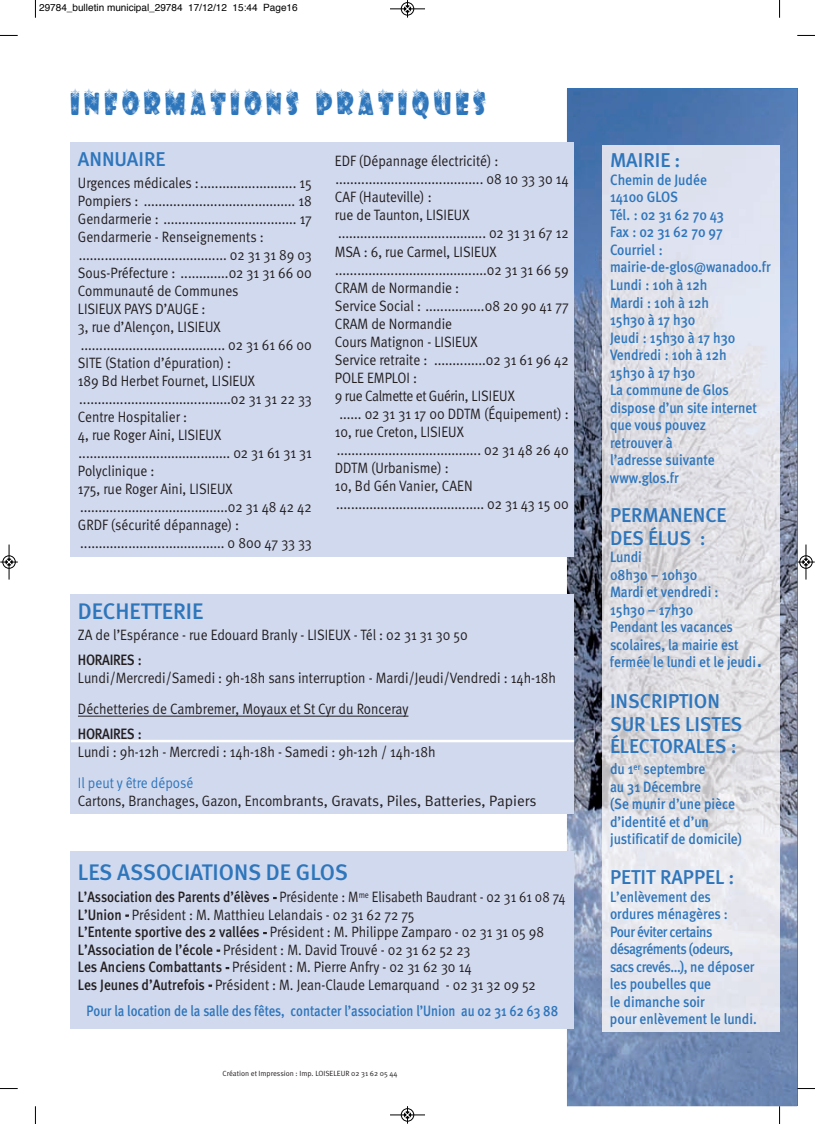
<style>
.page{position:relative;width:815px;height:1124px;background:#fff}
.page>*{position:absolute;margin:0;border:0;box-sizing:border-box;transform-origin:0 0}
.t1{font:36px "winterflakes";letter-spacing:.15em;color:#2e76bc;scale:.83 1}
.t2{font:500 22.5px "Meta";color:#2e76bc}
.t3{font:500 20px/22.5px "Meta";color:#2e76bc}
.t4{font:15px/18px "Meta Normal";color:#231f20;scale:.9 1}
.t5{font:500 15px/17.5px "Meta";color:#2e76bc;scale:.9 1}
.t6{font:15px/17.5px "Meta Normal";color:#231f20;scale:.87 1}
.t7{font:500 15px "Meta";color:#2e76bc;scale:.85 1}
.t8{font:15px "Meta Normal";letter-spacing:-.025em;color:#231f20;scale:.9 1}
.t9{font:500 15px "Meta";letter-spacing:-.025em;color:#231f20;scale:.9 1}
.t10{font:15px "Meta Normal";color:#2e76bc;scale:.9 1}
.t11{font:10px "Helvetica";color:#000}
.t12{font:7.5px "Meta Normal";color:#231f20}
.s1{font-family:"Meta";font-weight:500}
.s2{font-family:"Menlo";font-weight:400}
</style>
<div class="page">
<img style="left:567px;top:89px;width:230px;height:1017px">
<img style="left:603px;top:145px;width:177px;height:886px">
<div style="left:71px;top:142px;width:503px;height:414px;background:#d1d9ee"></div>
<div style="left:71px;top:594px;width:503px;height:219px;background:#d1d9ee"></div>
<hr style="left:78px;top:715px;width:330px;height:1px;background:#231f20">
<div style="left:71px;top:850px;width:503px;height:178px;background:#d1d9ee"></div>
<hr style="left:71px;top:739px;width:503px;height:3px;background:#fff">
<svg style="left:35px;top:0;width:1px;height:18px"></svg>
<svg style="left:0;top:35px;width:18px;height:1px"></svg>
<svg style="left:779px;top:0;width:1px;height:18px"></svg>
<svg style="left:797px;top:35px;width:18px;height:1px"></svg>
<svg style="left:35px;top:1106px;width:1px;height:17px"></svg>
<svg style="left:0;top:1088px;width:18px;height:1px"></svg>
<svg style="left:779px;top:1106px;width:1px;height:17px"></svg>
<svg style="left:797px;top:1087px;width:18px;height:2px"></svg>
<div style="left:401px;top:2px;width:13px;height:14px;border:1px solid #fff;border-radius:50%"></div>
<hr style="left:390px;top:9px;width:35px;height:1px;background:#000">
<div style="left:401px;top:2px;width:13px;height:13px;border:1px solid #000;border-radius:50%"></div>
<svg style="left:404px;top:0;width:7px;height:18px"></svg>
<hr style="left:390px;top:1114px;width:35px;height:1px;background:#000">
<div style="left:401px;top:1108px;width:13px;height:13px;border:1px solid #000;border-radius:50%"></div>
<svg style="left:404px;top:1106px;width:7px;height:17px"></svg>
<div style="left:2px;top:555px;width:14px;height:13px;border:1px solid #fff;border-radius:50%"></div>
<hr style="left:9px;top:544px;width:1px;height:35px;background:#000">
<div style="left:3px;top:555px;width:12px;height:13px;border:1px solid #000;border-radius:50%"></div>
<svg style="left:0;top:558px;width:18px;height:7px"></svg>
<div style="left:799px;top:555px;width:14px;height:13px;border:1px solid #fff;border-radius:50%"></div>
<hr style="left:806px;top:544px;width:1px;height:35px;background:#000">
<div style="left:800px;top:555px;width:12px;height:13px;border:1px solid #000;border-radius:50%"></div>
<svg style="left:797px;top:558px;width:18px;height:7px"></svg>
<p class="t11" style="left:39px;top:4px;width:260px">29784_bulletin municipal_29784 17/12/12 15:44 Page16</p>
<h1 class="t1" style="left:71px;top:82px;width:502px">INFORMATIONS PRATIQUES</h1>
<h3 class="t3" style="left:78px;top:148px;width:89px">ANNUAIRE</h3>
<p class="t4" style="left:78px;top:175px;width:261px">Urgences médicales :.......................... 15<br>Pompiers : ......................................... 18<br>Gendarmerie : .................................... 17<br>Gendarmerie - Renseignements : ........................................ 02 31 31 89 03<br>Sous-Préfecture : .............02 31 31 66 00<br>Communauté de Communes<br>LISIEUX PAYS D’AUGE :<br>3, rue d’Alençon, LISIEUX ....................................... 02 31 61 66 00<br>SITE (Station d’épuration) :<br>189 Bd Herbet Fournet, LISIEUX .........................................02 31 31 22 33<br>Centre Hospitalier :<br>4, rue Roger Aini, LISIEUX ......................................... 02 31 61 31 31<br>Polyclinique :<br>175, rue Roger Aini, LISIEUX ........................................02 31 48 42 42<br>GRDF (sécurité dépannage) : ....................................... 0 800 47 33 33</p>
<p class="t4" style="left:335px;top:154px;width:183px">EDF (Dépannage électricité) :</p>
<p class="t4" style="left:335px;top:172px;width:261px">........................................ 08 10 33 30 14</p>
<p class="t4" style="left:335px;top:190px;width:109px">CAF (Hauteville) :</p>
<p class="t4" style="left:335px;top:208px;width:151px">rue de Taunton, LISIEUX</p>
<p class="t4" style="left:338px;top:226px;width:258px">........................................ 02 31 31 67 12</p>
<p class="t4" style="left:335px;top:244px;width:181px">MSA : 6, rue Carmel, LISIEUX</p>
<p class="t4" style="left:335px;top:262px;width:261px">.........................................02 31 31 66 59</p>
<p class="t4" style="left:335px;top:280px;width:140px">CRAM de Normandie :</p>
<p class="t4" style="left:335px;top:298px;width:261px">Service Social : ................08 20 90 41 77</p>
<p class="t4" style="left:335px;top:316px;width:132px">CRAM de Normandie</p>
<p class="t4" style="left:335px;top:334px;width:160px">Cours Matignon - LISIEUX</p>
<p class="t4" style="left:335px;top:352px;width:261px">Service retraite : ..............02 31 61 96 42</p>
<p class="t4" style="left:335px;top:370px;width:93px">POLE EMPLOI :</p>
<p class="t8" style="left:335px;top:390px;width:202px">9 rue Calmette et Guérin, LISIEUX</p>
<p class="t4" style="left:339px;top:406px;width:256px">...... 02 31 31 17 00 DDTM (Équipement) :</p>
<p class="t4" style="left:335px;top:424px;width:145px">10, rue Creton, LISIEUX</p>
<p class="t4" style="left:337px;top:442px;width:259px">....................................... 02 31 48 26 40</p>
<p class="t4" style="left:335px;top:460px;width:128px">DDTM (Urbanisme) :</p>
<p class="t4" style="left:335px;top:478px;width:155px">10, Bd Gén Vanier, CAEN</p>
<p class="t4" style="left:336px;top:496px;width:260px">........................................ 02 31 43 15 00</p>
<h2 class="t2" style="left:78px;top:598px;width:127px">DECHETTERIE</h2>
<p class="t4" style="left:78px;top:627px;width:435px">ZA de l’Espérance - rue Edouard Branly - LISIEUX - Tél : 02 31 31 30 50</p>
<p class="t9" style="left:78px;top:651px;width:72px">HORAIRES :</p>
<p class="t4" style="left:78px;top:664px;width:533px;line-height:30.5px">Lundi/Mercredi/Samedi : 9h-18h sans interruption - Mardi/Jeudi/Vendredi : 14h-18h<br>Déchetteries de Cambremer, Moyaux et St Cyr du Ronceray</p>
<p class="t9" style="left:78px;top:725px;width:72px">HORAIRES :</p>
<p class="t4" style="left:78px;top:744px;width:399px">Lundi : 9h-12h - Mercredi : 14h-18h - Samedi : 9h-12h / 14h-18h</p>
<p class="t10" style="left:78px;top:777px;width:130px">Il peut y être déposé</p>
<p class="t4" style="left:78px;top:792px;width:511px">Cartons, Branchages, Gazon, Encombrants, Gravats, Piles, Batteries, Papiers</p>
<h2 class="t2" style="left:78px;top:858px;width:272px">LES ASSOCIATIONS DE GLOS</h2>
<p class="t6" style="left:78px;top:889px;width:562px"><span class="s1">L’Association des Parents d’élèves</span> - Présidente : M<sup>me</sup> Elisabeth Baudrant - 02 31 61 08 74<br><span class="s1">L’Union</span> - Président : M. Matthieu Lelandais - 02 31 62 72 75<br><span class="s1">L’Entente sportive des 2 vallées</span> - Président : M. Philippe Zamparo - 02 31 31 05 98<br><span class="s1">L’Association de l’école</span> - Président : M. David Trouvé - 02 31 62 52 23<br><span class="s1">Les Anciens Combattants</span> - Président : M. Pierre Anfry - 02 31 62 30 14<br><span class="s1">Les Jeunes d’Autrefois</span> - Président : M. Jean-Claude Lemarquand - 02 31 32 09 52</p>
<p class="t7" style="left:87px;top:1002px;width:556px">Pour la location de la salle des fêtes, contacter l’association l’Union au 02 31 62 63 88</p>
<p class="t12" style="left:223px;top:1070px;width:176px">Création et Impression : Imp. LOISELEUR 02 31 62 05 44</p>
<h3 class="t3" style="left:610px;top:149px;width:72px">MAIRIE :</h3>
<p class="t5" style="left:610px;top:171px;width:180px">Chemin de Judée<br>14100 GLOS<br>Tél. : 02 31 62 70 43<br>Fax : 02 31 62 70 97<br>Courriel : mairie-de-glos@wanadoo.fr<br>Lundi : 10h à 12h<br>Mardi : 10h à 12h<br>15h30 à 17 h30<br>Jeudi : 15h30 à 17 h30<br>Vendredi : 10h à 12h<br>15h30 à 17 h30<br>La commune de Glos dispose d’un site internet que vous pouvez<br>retrouver à<br>l’adresse suivante www.glos.fr</p>
<h3 class="t3" style="left:610px;top:504px;width:118px">PERMANENCE<br>DES ÉLUS :</h3>
<p class="t5" style="left:610px;top:548px;width:173px">Lundi<br>08h30 – 10h30<br>Mardi et vendredi :<br>15h30 – 17h30<br>Pendant les vacances scolaires, la mairie est fermée le lundi et le jeudi<span class="s2">.</span></p>
<h3 class="t3" style="left:610px;top:689px;width:134px">INSCRIPTION<br>SUR LES LISTES<br>ÉLECTORALES :</h3>
<p class="t5" style="left:610px;top:760px;width:148px">du 1<sup>er</sup> septembre<br>au 31 Décembre<br>(Se munir d’une pièce d’identité et d’un justificatif de domicile)</p>
<h3 class="t3" style="left:610px;top:865px;width:126px">PETIT RAPPEL :</h3>
<p class="t5" style="left:610px;top:887px;width:165px">L’enlèvement des ordures ménagères :<br>Pour éviter certains désagréments (odeurs, sacs crevés...), ne déposer les poubelles que<br>le dimanche soir<br>pour enlèvement le lundi.</p>
</div>
